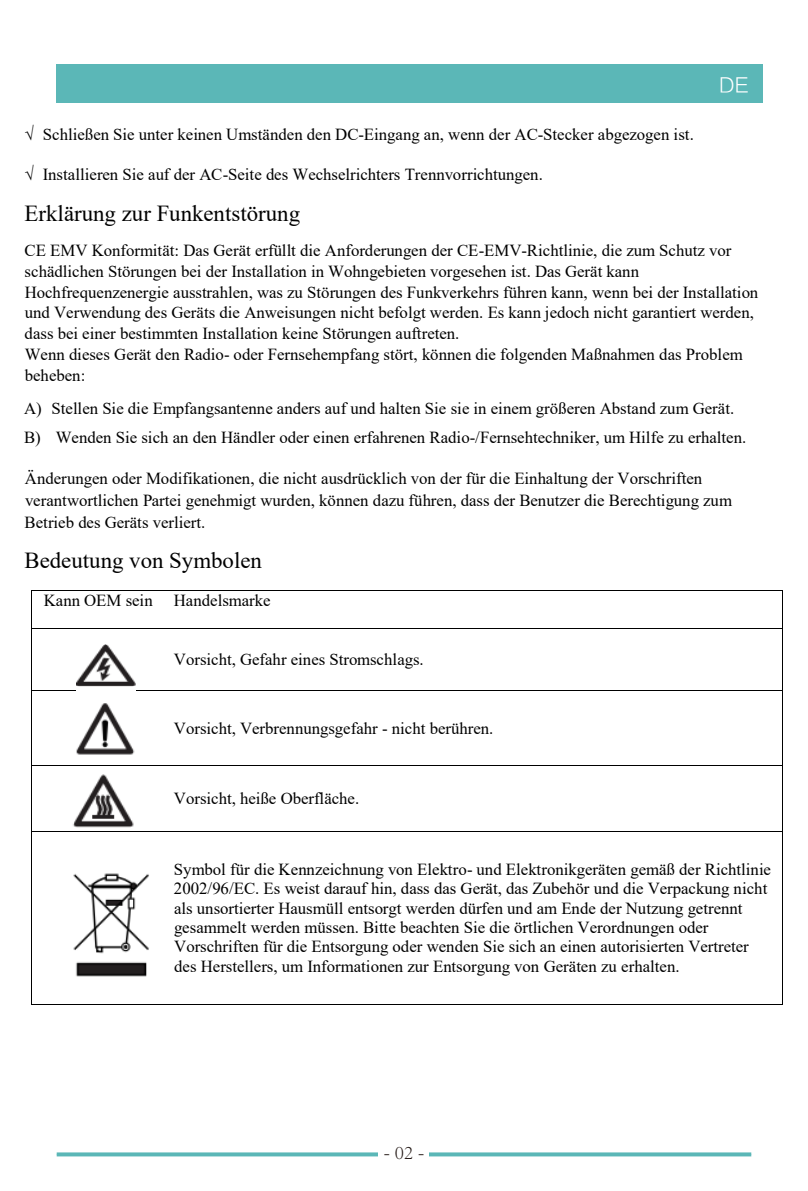
<style>
.page{position:relative;width:808px;height:1191px;background:#fff}
.page>*{position:absolute;margin:0;border:0;box-sizing:border-box;transform-origin:0 0}
.t1{font:22.8px "Times New Roman";color:#000}
.t2{font:300 20px "Adobe Song Std";color:#231815}
.t3{font:20px "FZLTXHK";color:#fff}
.t4{font:16.8px/20.8px "Times New Roman";color:#000}
</style>
<div class="page">
<hr style="left:31px;top:590px;width:134px;height:1px;background:#000">
<hr style="left:166px;top:590px;width:616px;height:1px;background:#000">
<hr style="left:31px;top:591px;width:1px;height:37px;background:#000">
<hr style="left:782px;top:591px;width:1px;height:37px;background:#000">
<hr style="left:31px;top:628px;width:134px;height:1px;background:#000">
<hr style="left:166px;top:628px;width:616px;height:1px;background:#000">
<hr style="left:31px;top:629px;width:1px;height:61px;background:#000">
<hr style="left:782px;top:629px;width:1px;height:61px;background:#000">
<hr style="left:31px;top:690px;width:134px;height:1px;background:#000">
<hr style="left:166px;top:690px;width:616px;height:1px;background:#000">
<hr style="left:31px;top:691px;width:1px;height:74px;background:#000">
<hr style="left:782px;top:691px;width:1px;height:74px;background:#000">
<hr style="left:31px;top:765px;width:134px;height:1px;background:#000">
<hr style="left:166px;top:765px;width:616px;height:1px;background:#000">
<hr style="left:31px;top:766px;width:1px;height:65px;background:#000">
<hr style="left:782px;top:766px;width:1px;height:65px;background:#000">
<hr style="left:31px;top:831px;width:134px;height:1px;background:#000">
<hr style="left:166px;top:831px;width:616px;height:1px;background:#000">
<hr style="left:31px;top:831px;width:1px;height:173px;background:#000">
<hr style="left:31px;top:1004px;width:134px;height:1px;background:#000">
<hr style="left:165px;top:1004px;width:617px;height:1px;background:#000">
<hr style="left:782px;top:831px;width:1px;height:173px;background:#000">
<img style="left:73px;top:774px;width:61px;height:54px">
<img style="left:76px;top:703px;width:59px;height:52px">
<img style="left:77px;top:644px;width:58px;height:43px">
<img style="left:73px;top:873px;width:76px;height:104px">
<svg style="left:57px;top:1152px;width:694px;height:4px;background:#6cbebe"></svg>
<div style="left:379px;top:1144px;width:50px;height:20px;background:#fff"></div>
<div style="left:57px;top:64px;width:706px;height:38px;background:#5bb7b7"></div>
<p class="t3" style="left:719px;top:74px;width:32px">DE</p>
<p class="t4" style="left:25px;top:123px;width:671px">√ Schließen Sie unter keinen Umständen den DC-Eingang an, wenn der AC-Stecker abgezogen ist.</p>
<p class="t4" style="left:25px;top:164px;width:520px">√ Installieren Sie auf der AC-Seite des Wechselrichters Trennvorrichtungen.</p>
<h1 class="t1" style="left:25px;top:197px;width:277px">Erklärung zur Funkentstörung</h1>
<p class="t4" style="left:25px;top:239px;width:735px">CE EMV Konformität: Das Gerät erfüllt die Anforderungen der CE-EMV-Richtlinie, die zum Schutz vor schädlichen Störungen bei der Installation in Wohngebieten vorgesehen ist. Das Gerät kann Hochfrequenzenergie ausstrahlen, was zu Störungen des Funkverkehrs führen kann, wenn bei der Installation und Verwendung des Geräts die Anweisungen nicht befolgt werden. Es kann jedoch nicht garantiert werden, dass bei einer bestimmten Installation keine Störungen auftreten.<br>Wenn dieses Gerät den Radio- oder Fernsehempfang stört, können die folgenden Maßnahmen das Problem beheben:</p>
<p class="t4" style="left:24px;top:393px;width:724px;line-height:28.8px">A) Stellen Sie die Empfangsantenne anders auf und halten Sie sie in einem größeren Abstand zum Gerät.<br>B) Wenden Sie sich an den Händler oder einen erfahrenen Radio-/Fernsehtechniker, um Hilfe zu erhalten.</p>
<p class="t4" style="left:25px;top:466px;width:709px;line-height:22.2px">Änderungen oder Modifikationen, die nicht ausdrücklich von der für die Einhaltung der Vorschriften verantwortlichen Partei genehmigt wurden, können dazu führen, dass der Benutzer die Berechtigung zum<br>Betrieb des Geräts verliert.</p>
<h1 class="t1" style="left:25px;top:544px;width:239px">Bedeutung von Symbolen</h1>
<p class="t4" style="left:44px;top:589px;width:111px">Kann OEM sein</p>
<p class="t4" style="left:174px;top:589px;width:98px">Handelsmarke</p>
<p class="t4" style="left:174px;top:648px;width:251px">Vorsicht, Gefahr eines Stromschlags.</p>
<p class="t4" style="left:174px;top:717px;width:321px">Vorsicht, Verbrennungsgefahr - nicht berühren.</p>
<p class="t4" style="left:174px;top:787px;width:187px">Vorsicht, heiße Oberfläche.</p>
<p class="t4" style="left:174px;top:859px;width:599px;line-height:19.2px">Symbol für die Kennzeichnung von Elektro- und Elektronikgeräten gemäß der Richtlinie 2002/96/EC. Es weist darauf hin, dass das Gerät, das Zubehör und die Verpackung nicht als unsortierter Hausmüll entsorgt werden dürfen und am Ende der Nutzung getrennt gesammelt werden müssen. Bitte beachten Sie die örtlichen Verordnungen oder Vorschriften für die Entsorgung oder wenden Sie sich an einen autorisierten Vertreter des Herstellers, um Informationen zur Entsorgung von Geräten zu erhalten.</p>
<p class="t2" style="left:383px;top:1140px;width:43px">- 02 -</p>
</div>
